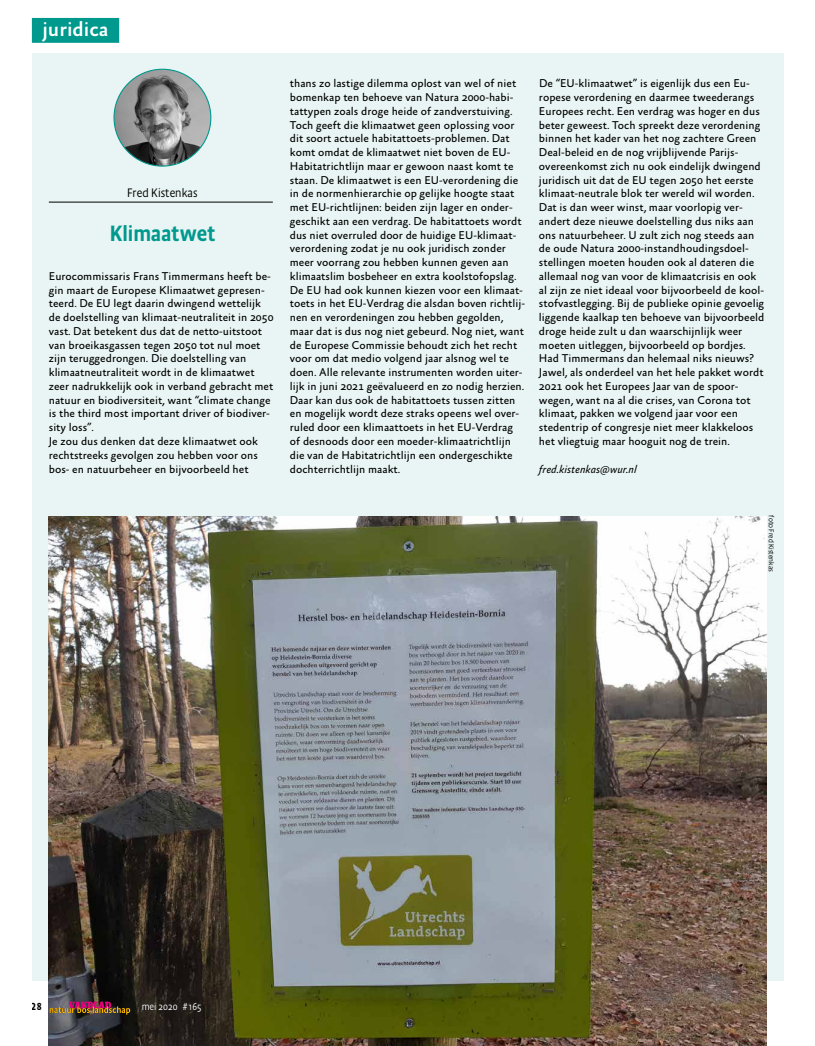
<style>
.page{position:relative;width:815px;height:1046px;background:#fff}
.page>*{position:absolute;margin:0;border:0;box-sizing:border-box;transform-origin:0 0}
.t1{font:500 22.5px "Absara Sans Head";color:#00998d}
.t2{font:500 21px "Absara Sans";color:#fff}
.t3{font:300 12.5px "Absara Sans TF Head";color:#000}
.t4{font:11.5px/13.8px "Absara Sans";color:#000}
.t5{font:italic 11.5px "Absara Sans";color:#000}
.t6{font:300 10.38px "Absara Sans Head";color:#fff}
.t7{font:500 10.38px "Absara Sans TF Head";color:#000}
.t8{font:300 7.5px "Absara Sans LF Head";color:#000}
</style>
<div class="page">
<div style="left:32px;top:53px;width:751px;height:927px;background:#e9f5f4"></div>
<img style="left:49px;top:516px;width:717px;height:529px">
<img style="left:114px;top:69px;width:97px;height:97px;border-radius:48px">
<div style="left:32px;top:18px;width:87px;height:25px;background:#00998d"></div>
<svg style="left:50px;top:1001px;width:80px;height:13px"></svg>
<hr style="left:49px;top:202px;width:224px;height:1px;background:#000">
<h2 class="t2" style="left:42px;top:18px;width:68px">juridica</h2>
<p class="t3" style="left:127px;top:185px;width:72px">Fred Kistenkas</p>
<h1 class="t1" style="left:110px;top:220px;width:107px">Klimaatwet</h1>
<p class="t4" style="left:49px;top:270px;width:226px">Eurocommissaris Frans Timmermans heeft be&shy;gin maart de Europese Klimaatwet gepresen&shy;teerd. De EU legt daarin dwingend wettelijk de doelstelling van klimaat-neutraliteit in 2050 vast. Dat betekent dus dat de netto-uitstoot van broeikasgassen tegen 2050 tot nul moet zijn teruggedrongen. Die doelstelling van klimaatneutraliteit wordt in de klimaatwet zeer nadrukkelijk ook in verband gebracht met natuur en biodiversiteit, want “climate change is the third most important driver of biodiver&shy;sity loss”.<br>Je zou dus denken dat deze klimaatwet ook rechtstreeks gevolgen zou hebben voor ons bos- en natuurbeheer en bijvoorbeeld het</p>
<p class="t4" style="left:290px;top:77px;width:237px">thans zo lastige dilemma oplost van wel of niet bomenkap ten behoeve van Natura 2000-habi&shy;tattypen zoals droge heide of zandverstuiving.<br>Toch geeft die klimaatwet geen oplossing voor dit soort actuele habitattoets-problemen. Dat komt omdat de klimaatwet niet boven de EU-Habitatrichtlijn maar er gewoon naast komt te staan. De klimaatwet is een EU-verordening die in de normenhierarchie op gelijke hoogte staat met EU-richtlijnen: beiden zijn lager en onder&shy;geschikt aan een verdrag. De habitattoets wordt dus niet overruled door de huidige EU-klimaat&shy;verordening zodat je nu ook juridisch zonder meer voorrang zou hebben kunnen geven aan klimaatslim bosbeheer en extra koolstofopslag.<br>De EU had ook kunnen kiezen voor een klimaat&shy;toets in het EU-Verdrag die alsdan boven richtlij&shy;nen en verordeningen zou hebben gegolden, maar dat is dus nog niet gebeurd. Nog niet, want de Europese Commissie behoudt zich het recht voor om dat medio volgend jaar alsnog wel te doen. Alle relevante instrumenten worden uiter&shy;lijk in juni 2021 geëvalueerd en zo nodig herzien.<br>Daar kan dus ook de habitattoets tussen zitten en mogelijk wordt deze straks opeens wel over&shy;ruled door een klimaattoets in het EU-Verdrag of desnoods door een moeder-klimaatrichtlijn die van de Habitatrichtlijn een ondergeschikte dochterrichtlijn maakt.</p>
<p class="t4" style="left:539px;top:77px;width:227px">De “EU-klimaatwet” is eigenlijk dus een Eu&shy;ropese verordening en daarmee tweederangs Europees recht. Een verdrag was hoger en dus beter geweest. Toch spreekt deze verordening binnen het kader van het nog zachtere Green Deal-beleid en de nog vrijblijvende Parijs&shy;overeenkomst zich nu ook eindelijk dwingend juridisch uit dat de EU tegen 2050 het eerste klimaat-neutrale blok ter wereld wil worden.<br>Dat is dan weer winst, maar voorlopig ver&shy;andert deze nieuwe doelstelling dus niks aan ons natuurbeheer. U zult zich nog steeds aan de oude Natura 2000-instandhoudingsdoel&shy;stellingen moeten houden ook al dateren die allemaal nog van voor de klimaatcrisis en ook al zijn ze niet ideaal voor bijvoorbeeld de kool&shy;stofvastlegging. Bij de publieke opinie gevoelig liggende kaalkap ten behoeve van bijvoorbeeld droge heide zult u dan waarschijnlijk weer moeten uitleggen, bijvoorbeeld op bordjes.<br>Had Timmermans dan helemaal niks nieuws?<br>Jawel, als onderdeel van het hele pakket wordt 2021 ook het Europees Jaar van de spoor&shy;wegen, want na al die crises, van Corona tot klimaat, pakken we volgend jaar voor een stedentrip of congresje niet meer klakkeloos het vliegtuig maar hooguit nog de trein.</p>
<p class="t5" style="left:539px;top:462px;width:99px">fred.kistenkas@wur.nl</p>
<p class="t8" style="left:776px;top:515px;width:58px;rotate:90deg">foto Fred Kistenkas</p>
<p class="t7" style="left:32px;top:999px;width:11px">28</p>
<p class="t6" style="left:142px;top:999px;width:61px">mei 2020 # 165</p>
</div>
